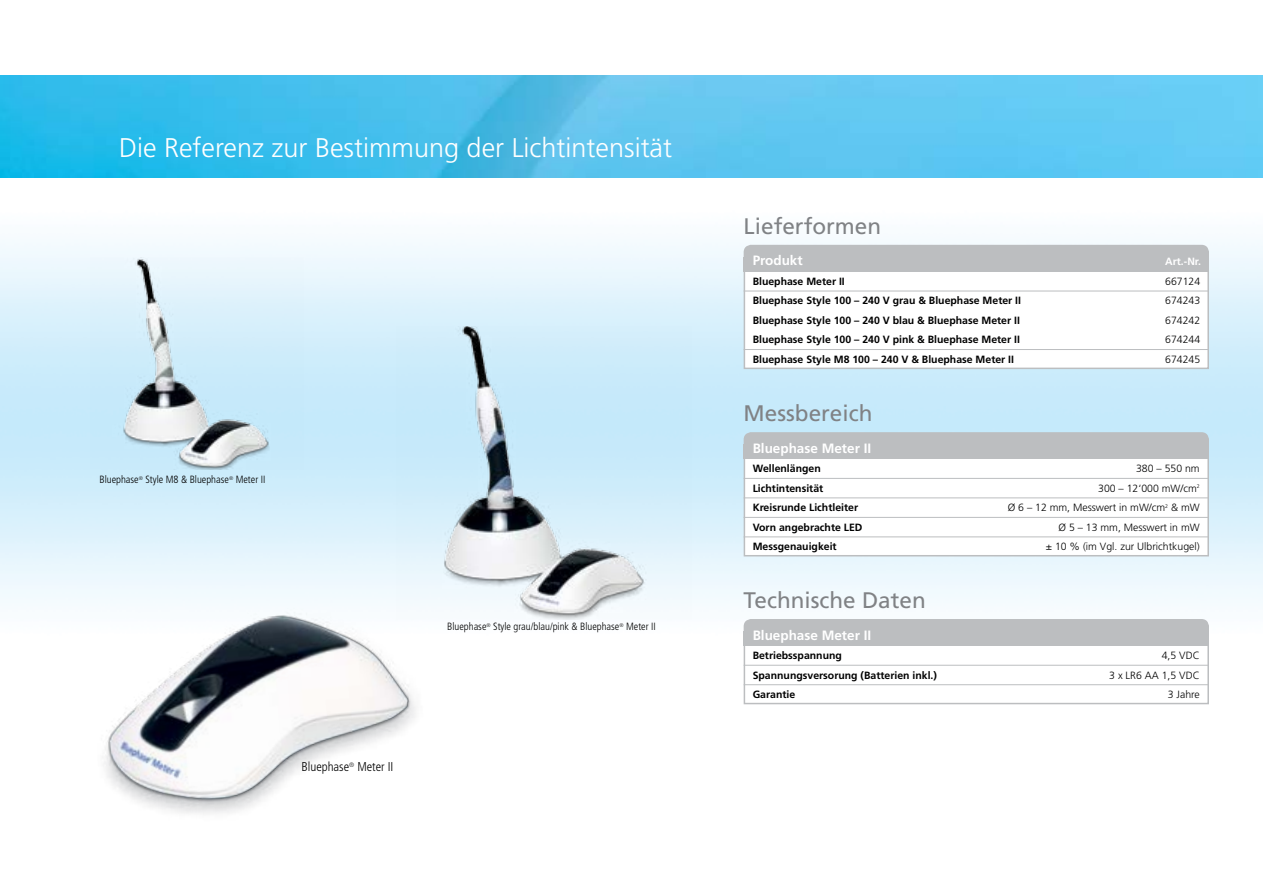
<style>
.page{position:relative;width:1263px;height:893px;background:#fff}
.page>*{position:absolute;margin:0;border:0;box-sizing:border-box;transform-origin:0 0}
.t1{font:300 27px "Frutiger";color:#fff}
.t2{font:22.5px "Frutiger";color:#808285}
.t3{font:700 13.5px "Frutiger";color:#fff}
.t4{font:300 condensed 12.75px "Frutiger";color:#000}
.t5{font:700 10.5px "Frutiger";color:#000}
.t6{font:300 10.5px "Frutiger";color:#000}
.t7{font:300 condensed 10.5px "Frutiger";color:#000}
.t8{font:700 10.5px "Frutiger";color:#fff}
</style>
<div class="page">
<img style="left:0;top:75px;width:1263px;height:102px">
<img style="left:397px;top:326px;width:294px;height:293px">
<img style="left:108px;top:616px;width:301px;height:185px">
<div style="left:744px;top:268px;width:465px;height:101px;background:#fff;border:2px solid #bcbec0"></div>
<div style="left:744px;top:257px;width:465px;height:14px;background:#bcbec0"></div>
<div style="left:744px;top:245px;width:465px;height:20px;background:#bcbec0;border-radius:8px"></div>
<hr style="left:744px;top:291px;width:465px;height:1px;background:#bcbec0">
<hr style="left:744px;top:349px;width:465px;height:1px;background:#bcbec0">
<div style="left:744px;top:455px;width:465px;height:101px;background:#fff;border:2px solid #bcbec0"></div>
<div style="left:744px;top:444px;width:465px;height:14px;background:#bcbec0"></div>
<div style="left:744px;top:432px;width:465px;height:21px;background:#bcbec0;border-radius:8px"></div>
<hr style="left:744px;top:478px;width:465px;height:1px;background:#bcbec0">
<hr style="left:744px;top:497px;width:465px;height:1px;background:#bcbec0">
<hr style="left:744px;top:517px;width:465px;height:1px;background:#bcbec0">
<hr style="left:744px;top:536px;width:465px;height:1px;background:#bcbec0">
<div style="left:744px;top:642px;width:465px;height:62px;background:#fff;border:2px solid #bcbec0"></div>
<div style="left:744px;top:631px;width:465px;height:14px;background:#bcbec0"></div>
<div style="left:744px;top:619px;width:465px;height:21px;background:#bcbec0;border-radius:8px"></div>
<hr style="left:744px;top:665px;width:465px;height:1px;background:#bcbec0">
<hr style="left:744px;top:684px;width:465px;height:1px;background:#bcbec0">
<img style="left:91px;top:257px;width:213px;height:213px">
<h1 class="t1" style="left:119px;top:132px;width:555px">Die Referenz zur Bestimmung der Lichtintensität</h1>
<p class="t7" style="left:99px;top:473px;width:168px">Bluephase<sup>®</sup> Style M8 &amp; Bluephase<sup>®</sup> Meter II</p>
<p class="t4" style="left:301px;top:759px;width:94px">Bluephase<sup>®</sup> Meter II</p>
<p class="t7" style="left:447px;top:621px;width:210px">Bluephase<sup>®</sup> Style grau/blau/pink &amp; Bluephase<sup>®</sup> Meter II</p>
<h2 class="t2" style="left:744px;top:213px;width:139px">Lieferformen</h2>
<p class="t3" style="left:753px;top:253px;width:52px">Produkt</p>
<p class="t8" style="left:1165px;top:255px;width:37px">Art.-Nr.</p>
<p class="t5" style="left:753px;top:275px;width:94px">Bluephase Meter II</p>
<p class="t6" style="left:1165px;top:275px;width:37px">667124</p>
<p class="t5" style="left:753px;top:294px;width:270px">Bluephase Style 100 – 240 V grau &amp; Bluephase Meter II</p>
<p class="t6" style="left:1165px;top:295px;width:37px">674243</p>
<p class="t5" style="left:753px;top:314px;width:269px">Bluephase Style 100 – 240 V blau &amp; Bluephase Meter II</p>
<p class="t6" style="left:1165px;top:314px;width:37px">674242</p>
<p class="t5" style="left:753px;top:333px;width:269px">Bluephase Style 100 – 240 V pink &amp; Bluephase Meter II</p>
<p class="t6" style="left:1165px;top:334px;width:37px">674244</p>
<p class="t5" style="left:753px;top:353px;width:263px">Bluephase Style M8 100 – 240 V &amp; Bluephase Meter II</p>
<p class="t6" style="left:1165px;top:353px;width:37px">674245</p>
<h2 class="t2" style="left:744px;top:400px;width:130px">Messbereich</h2>
<p class="t3" style="left:753px;top:440px;width:120px">Bluephase Meter II</p>
<p class="t5" style="left:753px;top:463px;width:70px">Wellenlängen</p>
<p class="t6" style="left:1136px;top:463px;width:65px">380 – 550 nm</p>
<p class="t5" style="left:753px;top:482px;width:72px">Lichtintensität</p>
<p class="t6" style="left:1098px;top:482px;width:103px">300 – 12‘000 mW/cm<sup>2</sup></p>
<p class="t5" style="left:753px;top:502px;width:107px">Kreisrunde Lichtleiter</p>
<p class="t6" style="left:1008px;top:502px;width:193px">Ø 6 – 12 mm, Messwert in mW/cm<sup>2</sup> &amp; mW</p>
<p class="t5" style="left:753px;top:521px;width:111px">Vorn angebrachte LED</p>
<p class="t6" style="left:1058px;top:521px;width:143px">Ø 5 – 13 mm, Messwert in mW</p>
<p class="t5" style="left:753px;top:541px;width:86px">Messgenauigkeit</p>
<p class="t6" style="left:1046px;top:541px;width:155px">± 10 % (im Vgl. zur Ulbrichtkugel)</p>
<h2 class="t2" style="left:744px;top:587px;width:184px">Technische Daten</h2>
<p class="t3" style="left:753px;top:627px;width:120px">Bluephase Meter II</p>
<p class="t5" style="left:753px;top:649px;width:91px">Betriebsspannung</p>
<p class="t6" style="left:1162px;top:650px;width:39px">4,5 VDC</p>
<p class="t5" style="left:753px;top:669px;width:186px">Spannungsversorung (Batterien inkl.)</p>
<p class="t6" style="left:1109px;top:669px;width:92px">3 x LR6 AA 1,5 VDC</p>
<p class="t5" style="left:753px;top:688px;width:44px">Garantie</p>
<p class="t6" style="left:1168px;top:689px;width:33px">3 Jahre</p>
</div>
